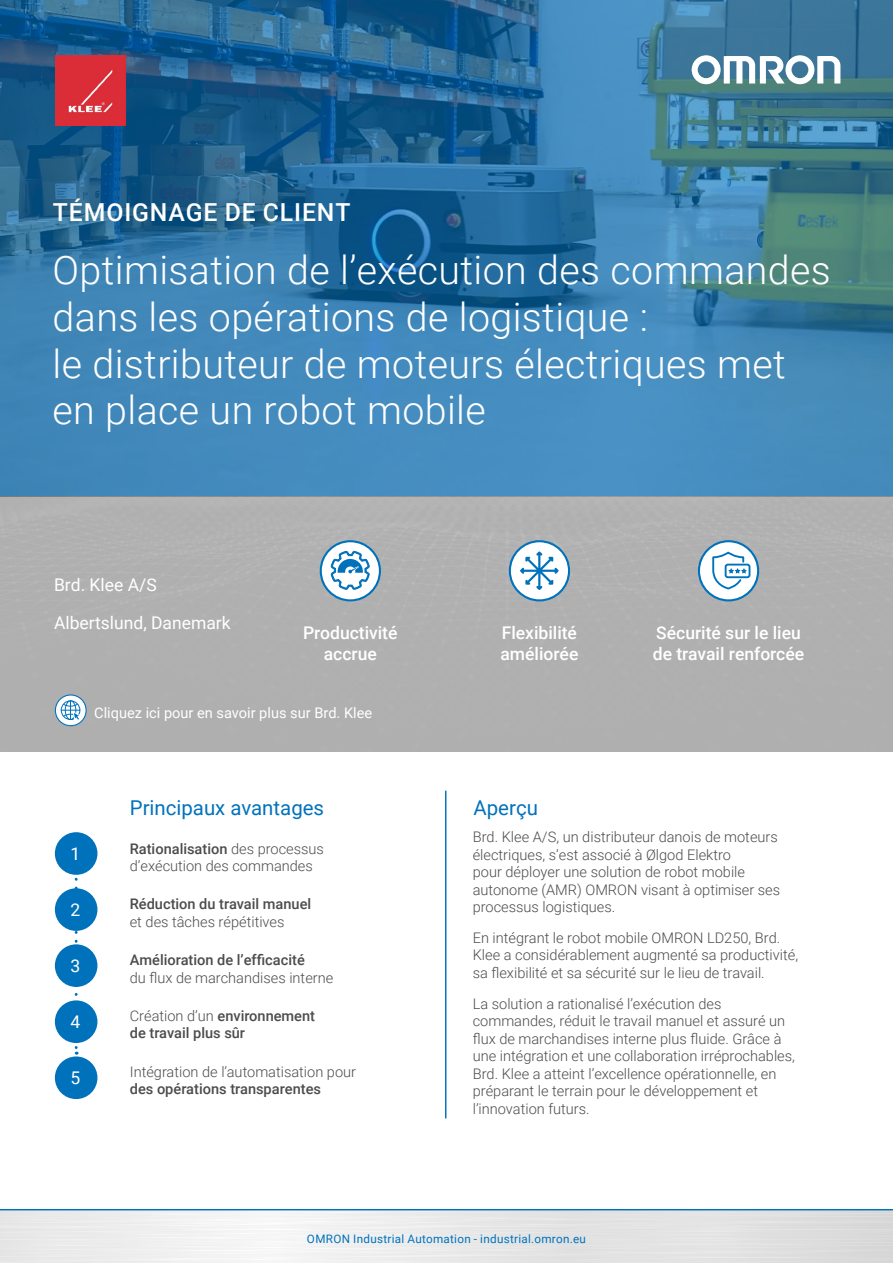
<style>
.page{position:relative;width:893px;height:1263px;background:#fff}
.page>*{position:absolute;margin:0;border:0;box-sizing:border-box;transform-origin:0 0}
.t1{font:300 39.45px/46.7px "Roboto";letter-spacing:.01em;color:#fff}
.t2{font:500 24.75px "Roboto";letter-spacing:.035em;color:#fff}
.t3{font:20.4px "Roboto";color:#0072bc}
.t4{font:500 17.55px/21px "Roboto";color:#fff}
.t5{font:17.55px "Roboto";color:#fff}
._10pt_Light_85__Black{font:300 14.55px/17.5px "Roboto";color:#4b4c4d}
._10pt_Light_85__Black-2{font:500 14.55px/17.5px "Roboto";color:#4b4c4d}
.t6{font:14.55px "Roboto";color:#fff}
.t7{font:11.7px "Roboto";letter-spacing:.025em;color:#0072bc}
.s1{font-weight:500}
.s2{font-weight:300}
</style>
<div class="page">
<div style="left:0;top:496px;width:893px;height:255px;background:#b0b0b0"></div>
<svg style="left:0;top:0;width:893px;height:496px;background:#3679a6"></svg>
<svg style="left:0;top:1210px;width:893px;height:53px"></svg>
<svg style="left:698px;top:540px;width:61px;height:61px"></svg>
<svg style="left:509px;top:540px;width:61px;height:61px"></svg>
<svg style="left:320px;top:540px;width:61px;height:61px"></svg>
<svg style="left:55px;top:694px;width:32px;height:32px"></svg>
<hr style="left:445px;top:791px;width:1px;height:327px;background:#0072bc">
<svg style="left:75px;top:877px;width:3px;height:177px"></svg>
<svg style="left:692px;top:55px;width:148px;height:29px"></svg>
<hr style="left:0;top:1209px;width:893px;height:1px;background:#0072bc">
<div style="left:55px;top:888px;width:42px;height:43px;background:#0072bc;border-radius:50%"></div>
<div style="left:55px;top:944px;width:42px;height:43px;background:#0072bc;border-radius:50%"></div>
<div style="left:55px;top:1000px;width:42px;height:43px;background:#0072bc;border-radius:50%"></div>
<div style="left:55px;top:1056px;width:42px;height:43px;background:#0072bc;border-radius:50%"></div>
<div style="left:55px;top:832px;width:42px;height:43px;background:#0072bc;border-radius:50%"></div>
<img style="left:56px;top:55px;width:70px;height:70px">
<p class="t2" style="left:53px;top:195px;width:299px">TÉMOIGNAGE DE CLIENT</p>
<p class="t1" style="left:53px;top:245px;width:780px">Optimisation de l’exécution des commandes dans les opérations de logistique :<br>le distributeur de moteurs électriques met en place un robot mobile</p>
<p class="t5" style="left:54px;top:573px;width:104px">Brd. Klee A/S</p>
<p class="t5" style="left:54px;top:610px;width:178px">Albertslund, Danemark</p>
<p class="t4" style="left:303px;top:621px;width:96px">Productivité</p>
<p class="t4" style="left:324px;top:642px;width:55px">accrue</p>
<p class="t6" style="left:94px;top:703px;width:279px">Cliquez ici pour en savoir plus sur Brd. Klee</p>
<p class="t4" style="left:502px;top:621px;width:77px">Flexibilité</p>
<p class="t4" style="left:500px;top:642px;width:79px">améliorée</p>
<p class="t4" style="left:653px;top:621px;width:153px">Sécurité sur le lieu de travail renforcée</p>
<p class="t5" style="left:70px;top:841px;width:11px">1</p>
<p class="t5" style="left:70px;top:897px;width:11px">2</p>
<p class="t5" style="left:70px;top:953px;width:11px">3</p>
<p class="t5" style="left:70px;top:1009px;width:11px">4</p>
<p class="t5" style="left:70px;top:1065px;width:11px">5</p>
<p class="t3" style="left:130px;top:793px;width:196px">Principaux avantages</p>
<p class="t3" style="left:473px;top:793px;width:66px">Aperçu</p>
<p class="_10pt_Light_85__Black" style="left:130px;top:839px;width:196px"><span class="s1">Rationalisation</span> des processus d’exécution des commandes</p>
<p class="_10pt_Light_85__Black-2" style="left:130px;top:895px;width:183px">Réduction du travail manuel <span class="s2">et des tâches répétitives</span></p>
<p class="_10pt_Light_85__Black" style="left:130px;top:951px;width:205px"><span class="s1">Amélioration de l’efficacité<br></span>du flux de marchandises interne</p>
<p class="_10pt_Light_85__Black-2" style="left:130px;top:1006px;width:187px"><span class="s2">Création d’un</span> environnement de travail plus sûr</p>
<p class="_10pt_Light_85__Black" style="left:130px;top:1062px;width:228px">Intégration de l’automatisation pour <span class="s1">des opérations transparentes</span></p>
<p class="_10pt_Light_85__Black" style="left:473px;top:828px;width:309px">Brd. Klee A/S, un distributeur danois de moteurs électriques, s’est associé à Ølgod Elektro<br>pour déployer une solution de robot mobile autonome (AMR) OMRON visant à optimiser ses processus logistiques.</p>
<p class="_10pt_Light_85__Black" style="left:473px;top:928px;width:327px">En intégrant le robot mobile OMRON LD250, Brd.<br>Klee a considérablement augmenté sa productivité, sa flexibilité et sa sécurité sur le lieu de travail.</p>
<p class="_10pt_Light_85__Black" style="left:473px;top:994px;width:324px">La solution a rationalisé l’exécution des commandes, réduit le travail manuel et assuré un flux de marchandises interne plus fluide. Grâce à une intégration et une collaboration irréprochables, Brd. Klee a atteint l’excellence opérationnelle, en préparant le terrain pour le développement et l’innovation futurs.</p>
<p class="t7" style="left:307px;top:1230px;width:281px">OMRON Industrial Automation - industrial.omron.eu</p>
</div>
